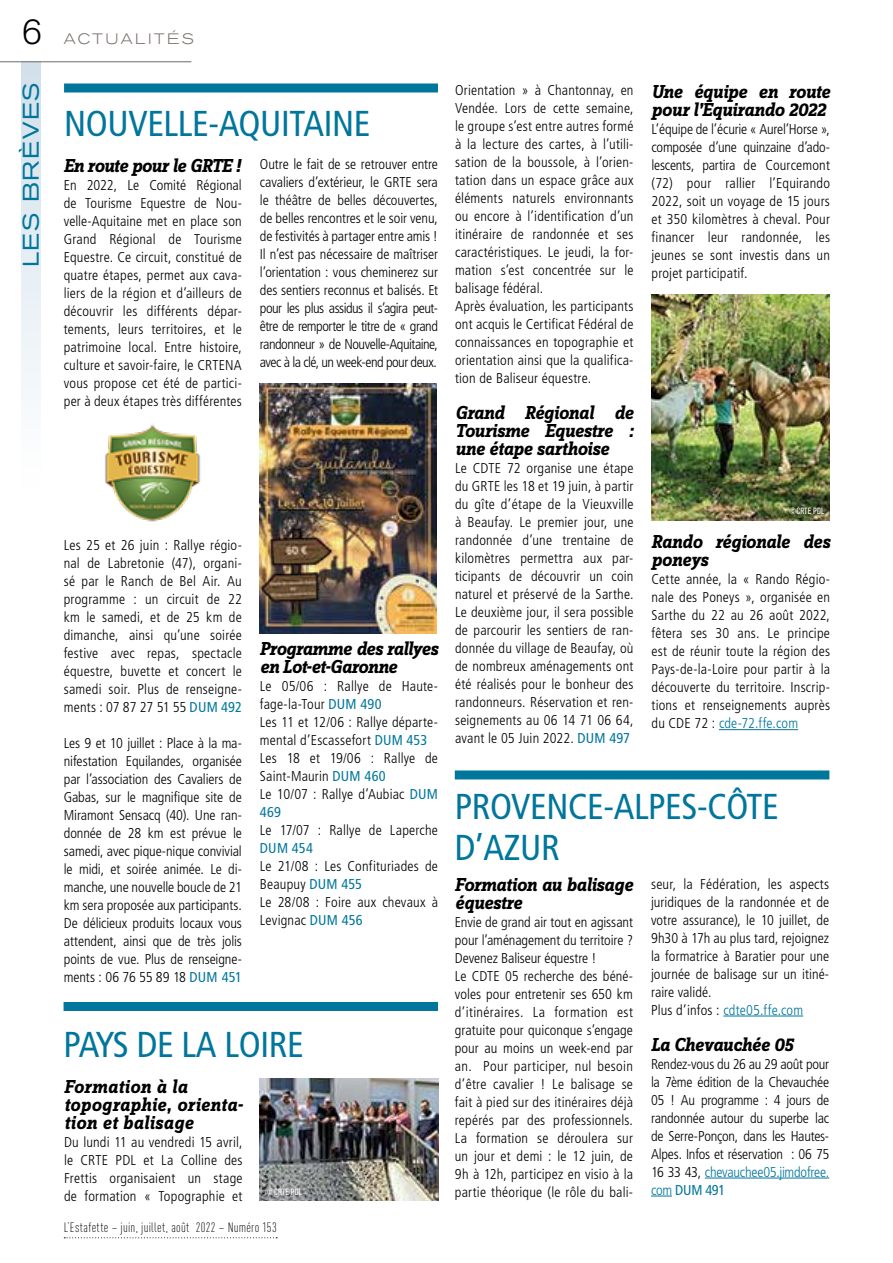
<style>
.page{position:relative;width:893px;height:1263px;background:#fff}
.page>*{position:absolute;margin:0;border:0;box-sizing:border-box;transform-origin:0 0}
.t1{font:condensed 36px/40.5px "Frutiger LT Std";letter-spacing:-.01em;color:#00769c}
.t2{font:300 34.5px "Akzidenz Grotesk BQ";color:#000}
.t3{font:expanded 22.5px "Akzidenz Grotesk BQ";letter-spacing:.065em;color:#00769c}
.t4{font:italic 700 19.5px/18px "Zine Slab Dis";letter-spacing:-.02em;color:#000}
.t5{font:italic 700 19.5px/18px "Zine Slab Dis";letter-spacing:.01em;color:#000}
.t6{font:300 expanded 15px "Akzidenz Grotesk BQ";letter-spacing:.17em;color:#79726e}
.t7{font:300 condensed 14.25px/18px "Frutiger LT Std";letter-spacing:.01em;color:#000;text-align:justify}
.t8{font:condensed 14.25px "Frutiger LT Std";color:#00769c}
.t9{font:300 13.5px "DIN Cond";letter-spacing:.025em;color:#000}
.t10{font:condensed 9px "Akzidenz Grotesk BQ";letter-spacing:.005em;color:#fff}
.s1{font-weight:400;color:#00769c}
.s2{color:#00769c}
.s3{font-weight:300}
</style>
<div class="page">
<div style="left:21px;top:62px;width:20px;height:425px;background:linear-gradient(to bottom,#d1e0eb,#fff)"></div>
<hr style="left:0;top:61px;width:191px;height:1px;background:#79726e">
<svg style="left:64px;top:1237px;width:213px;height:1px"></svg>
<hr style="left:719px;top:729px;width:79px;height:1px;background:#00769c">
<div style="left:64px;top:83px;width:374px;height:9px;background:#00769c"></div>
<div style="left:455px;top:770px;width:374px;height:9px;background:#00769c"></div>
<div style="left:64px;top:1002px;width:374px;height:9px;background:#00769c"></div>
<img style="left:104px;top:424px;width:97px;height:98px">
<img style="left:260px;top:384px;width:176px;height:250px">
<img style="left:260px;top:1078px;width:178px;height:122px">
<hr style="left:723px;top:1016px;width:80px;height:1px;background:#00769c">
<hr style="left:705px;top:1178px;width:124px;height:1px;background:#00769c">
<svg style="left:651px;top:1196px;width:21px;height:1px"></svg>
<img style="left:652px;top:294px;width:177px;height:226px">
<h2 class="t2" style="left:22px;top:12px;width:22px">6</h2>
<p class="t6" style="left:64px;top:30px;width:132px">ACTUALITÉS</p>
<h3 class="t3" style="left:18px;top:267px;width:185px;rotate:-90deg">LES BRÈVES</h3>
<p class="t7" style="left:455px;top:82px;width:180px;text-align:left">Orientation » à Chantonnay, en<br>Vendée. Lors de cette semaine, le groupe s’est entre autres formé à la lecture des cartes, à l’utili&shy;sation de la boussole, à l’orien&shy;tation dans un espace grâce aux éléments naturels environnants ou encore à l’identification d’un itinéraire de randonnée et ses caractéristiques. Le jeudi, la for&shy;mation s’est concentrée sur le balisage fédéral.<br>Après évaluation, les participants ont acquis le Certificat Fédéral de connaissances en topographie et orientation ainsi que la qualifica&shy;tion de Baliseur équestre.</p>
<h3 class="t4" style="left:455px;top:405px;width:180px;text-align:justify">Grand Régional de Tourisme Equestre : une étape sarthoise</h3>
<p class="t7" style="left:455px;top:460px;width:180px">Le CDTE 72 organise une étape du GRTE les 18 et 19 juin, à partir du gîte d’étape de la Vieuxville à Beaufay. Le premier jour, une randonnée d’une trentaine de kilomètres permettra aux par&shy;ticipants de découvrir un coin naturel et préservé de la Sarthe.<br>Le deuxième jour, il sera possible de parcourir les sentiers de ran&shy;donnée du village de Beaufay, où de nombreux aménagements ont été réalisés pour le bonheur des randonneurs. Réservation et ren&shy;seignements au 06 14 71 06 64, avant le 05 Juin 2022. <span class="s1">DUM 497</span></p>
<h3 class="t4" style="left:651px;top:84px;width:180px">Une équipe en route pour l’Equirando 2022</h3>
<p class="t7" style="left:651px;top:120px;width:180px">L’équipe de l’écurie « Aurel’Horse », composée d’une quinzaine d’ado&shy;lescents, partira de Courcemont (72) pour rallier l’Equirando 2022, soit un voyage de 15 jours et 350 kilomètres à cheval. Pour financer leur randonnée, les jeunes se sont investis dans un projet participatif.</p>
<h1 class="t1" style="left:64px;top:103px;width:308px">NOUVELLE-AQUITAINE</h1>
<p class="t7" style="left:260px;top:155px;width:180px">Outre le fait de se retrouver entre cavaliers d’extérieur, le GRTE sera le théâtre de belles découvertes, de belles rencontres et le soir venu, de festivités à partager entre amis !<br>Il n’est pas nécessaire de maîtriser l’orientation : vous cheminerez sur des sentiers reconnus et balisés. Et pour les plus assidus il s’agira peut&shy;être de remporter le titre de « grand randonneur » de Nouvelle-Aquitaine, avec à la clé, un week-end pour deux.</p>
<h3 class="t4" style="left:64px;top:158px;width:178px">En route pour le GRTE !</h3>
<p class="t7" style="left:64px;top:176px;width:180px">En 2022, Le Comité Régional de Tourisme Equestre de Nou&shy;velle-Aquitaine met en place son Grand Régional de Tourisme Equestre. Ce circuit, constitué de quatre étapes, permet aux cava&shy;liers de la région et d’ailleurs de découvrir les différents dépar&shy;tements, leurs territoires, et le patrimoine local. Entre histoire, culture et savoir-faire, le CRTENA vous propose cet été de partici&shy;per à deux étapes très différentes</p>
<p class="t10" style="left:789px;top:506px;width:37px">©CRTE PDL</p>
<h3 class="t4" style="left:651px;top:534px;width:180px">Rando régionale des poneys</h3>
<p class="t7" style="left:651px;top:570px;width:180px">Cette année, la « Rando Régio&shy;nale des Poneys », organisée en Sarthe du 22 au 26 août 2022, fêtera ses 30 ans. Le principe est de réunir toute la région des Pays-de-la-Loire pour partir à la découverte du territoire. Inscrip&shy;tions et renseignements auprès du CDE 72 : <span class="s2">cde-72.ffe.com</span></p>
<p class="t7" style="left:64px;top:536px;width:180px">Les 25 et 26 juin : Rallye régio&shy;nal de Labretonie (47), organi&shy;sé par le Ranch de Bel Air. Au programme : un circuit de 22 km le samedi, et de 25 km de dimanche, ainsi qu’une soirée festive avec repas, spectacle équestre, buvette et concert le samedi soir. Plus de renseigne&shy;ments : 07 87 27 51 55 <span class="s1">DUM 492</span></p>
<p class="t7" style="left:64px;top:734px;width:180px">Les 9 et 10 juillet : Place à la ma&shy;nifestation Equilandes, organisée par l’association des Cavaliers de Gabas, sur le magnifique site de Miramont Sensacq (40). Une ran&shy;donnée de 28 km est prévue le samedi, avec pique-nique convivial le midi, et soirée animée. Le di&shy;manche, une nouvelle boucle de 21 km sera proposée aux participants.<br>De délicieux produits locaux vous attendent, ainsi que de très jolis points de vue. Plus de renseigne&shy;ments : 06 76 55 89 18 <span class="s1">DUM 451</span></p>
<h3 class="t4" style="left:260px;top:641px;width:180px">Programme des rallyes en Lot-et-Garonne</h3>
<p class="t7" style="left:260px;top:678px;width:180px;text-align:left">Le 05/06 : Rallye de Haute&shy;fage-la-Tour <span class="s1">DUM 490<br></span>Les 11 et 12/06 : Rallye départe&shy;mental d’Escassefort <span class="s1">DUM 453<br></span>Les 18 et 19/06 : Rallye de<br>Saint-Maurin <span class="s1">DUM 460<br></span>Le 10/07 : Rallye d’Aubiac <span class="s1">DUM<br>469</span></p>
<p class="t7" style="left:260px;top:822px;width:180px">Le 17/07 : Rallye de Laperche</p>
<p class="t8" style="left:260px;top:840px;width:54px">DUM 454</p>
<p class="t7" style="left:260px;top:858px;width:180px;text-align:left">Le 21/08 : Les Confituriades de<br>Beaupuy <span class="s1">DUM 455<br></span>Le 28/08 : Foire aux chevaux à<br>Levignac <span class="s1">DUM 456</span></p>
<h1 class="t1" style="left:455px;top:787px;width:325px">PROVENCE-ALPES-CÔTE<br>D’AZUR</h1>
<h3 class="t4" style="left:455px;top:877px;width:180px">Formation au balisage équestre</h3>
<p class="t7" style="left:455px;top:914px;width:180px;text-align:left">Envie de grand air tout en agissant pour l’aménagement du territoire ?<br>Devenez Baliseur équestre !<br>Le CDTE 05 recherche des béné&shy;voles pour entretenir ses 650 km d’itinéraires. La formation est gratuite pour quiconque s’engage pour au moins un week-end par an. Pour participer, nul besoin d’être cavalier ! Le balisage se fait à pied sur des itinéraires déjà repérés par des professionnels.<br>La formation se déroulera sur un jour et demi : le 12 juin, de<br>9h à 12h, participez en visio à la partie théorique (le rôle du bali-</p>
<p class="t7" style="left:651px;top:875px;width:180px;text-align:left">seur, la Fédération, les aspects juridiques de la randonnée et de votre assurance), le 10 juillet, de<br>9h30 à 17h au plus tard, rejoignez la formatrice à Baratier pour une journée de balisage sur un itiné&shy;raire validé.<br>Plus d’infos : <span class="s2">cdte05.ffe.com</span></p>
<h3 class="t4" style="left:651px;top:1036px;width:144px">La Chevauchée 05</h3>
<p class="t7" style="left:651px;top:1055px;width:180px">Rendez-vous du 26 au 29 août pour la 7ème édition de la Chevauchée 05 ! Au programme : 4 jours de randonnée autour du superbe lac de Serre-Ponçon, dans les Hautes-Alpes. Infos et réservation : 06 75<br>16 33 43, <span class="s2">chevauchee05.jimdofree.</span></p>
<h1 class="t1" style="left:63px;top:1024px;width:242px">PAYS DE LA LOIRE</h1>
<h3 class="t5" style="left:64px;top:1078px;width:180px">Formation à la topographie, orienta&shy;tion et balisage</h3>
<p class="t7" style="left:64px;top:1133px;width:180px">Du lundi 11 au vendredi 15 avril, le CRTE PDL et La Colline des Frettis organisaient un stage de formation « Topographie et</p>
<p class="t10" style="left:267px;top:1186px;width:37px">©CRTE PDL</p>
<p class="t8" style="left:651px;top:1181px;width:76px"><span class="s3">com</span> DUM 491</p>
<p class="t9" style="left:64px;top:1219px;width:214px">L’Estafette – juin, juillet, août 2022 – Numéro 153</p>
</div>
